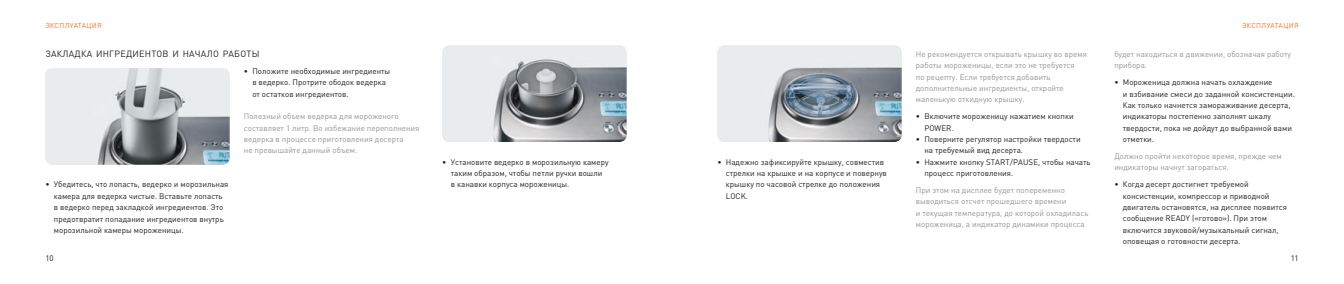
<style>
.page{position:relative;width:1344px;height:284px;background:#fff}
.page>*{position:absolute;margin:0;border:0;box-sizing:border-box;transform-origin:0 0}
.t1{font:9px "DIN Pro";letter-spacing:.025em;color:#231f20}
.t2{font:8px/11.3px "DIN Pro";color:#231f20}
.t3{font:8px/11.3px "DIN Pro";color:#939598}
.t4{font:7px "DIN Pro";color:#f36e21}
</style>
<div class="page">
<img style="left:45px;top:68px;width:185px;height:96px">
<img style="left:442px;top:45px;width:184px;height:97px">
<img style="left:717px;top:45px;width:184px;height:97px">
<p class="t4" style="left:45px;top:21px;width:11px">Эксплуатация</p>
<p class="t4" style="left:1242px;top:21px;width:11px">Эксплуатация</p>
<p class="t1" style="left:45px;top:47px;width:216px">ЗАКЛАДКА ИНГРЕДИЕНТОВ И НАЧАЛО РАБОТЫ</p>
<p class="t3" style="left:1114px;top:48px;width:178px">будет находиться в движении, обозначая работу прибора.</p>
<p class="t2" style="left:1123px;top:76px;width:174px;text-indent:-9px">• Мороженица должна начать охлаждение<br>и взбивание смеси до заданной консистенции.<br>Как только начнется замораживание десерта, индикаторы постепенно заполнят шкалу твердости, пока не дойдут до выбранной вами отметки.</p>
<p class="t3" style="left:1114px;top:150px;width:169px">Должно пройти некоторое время, прежде чем индикаторы начнут загораться.</p>
<p class="t2" style="left:1123px;top:178px;width:166px;text-indent:-9px">• Когда десерт достигнет требуемой консистенции, компрессор и приводной двигатель остановятся, на дисплее появится сообщение READY («готово»). При этом включится звуковой/музыкальный сигнал, оповещая о готовности десерта.</p>
<p class="t3" style="left:916px;top:48px;width:173px">Не рекомендуется открывать крышку во время работы мороженицы, если это не требуется<br>по рецепту. Если требуется добавить дополнительные ингредиенты, откройте маленькую откидную крышку.</p>
<p class="t2" style="left:924px;top:110px;width:151px;text-indent:-9px">• Включите мороженицу нажатием кнопки<br>POWER.</p>
<p class="t2" style="left:924px;top:133px;width:158px;text-indent:-9px">• Поверните регулятор настройки твердости на требуемый вид десерта.</p>
<p class="t2" style="left:924px;top:156px;width:168px;text-indent:-9px">• Нажмите кнопку START/PAUSE, чтобы начать процесс приготовления.</p>
<p class="t3" style="left:916px;top:184px;width:174px">При этом на дисплее будет попеременно выводиться отсчет прошедшего времени<br>и текущая температура, до которой охладилась мороженица, а индикатор динамики процесса</p>
<p class="t2" style="left:252px;top:65px;width:139px;text-indent:-9px">• Положите необходимые ингредиенты в ведерко. Протрите ободок ведерка от остатков ингредиентов.</p>
<p class="t3" style="left:244px;top:110px;width:177px">Полезный объем ведерка для мороженого составляет 1 литр. Во избежание переполнения ведерка в процессе приготовления десерта<br>не превышайте данный объем.</p>
<p class="t2" style="left:451px;top:156px;width:159px;text-indent:-9px">• Установите ведерко в морозильную камеру таким образом, чтобы петли ручки вошли в канавки корпуса мороженицы.</p>
<p class="t2" style="left:726px;top:156px;width:163px;text-indent:-9px">• Надежно зафиксируйте крышку, совместив стрелки на крышке и на корпусе и повернув крышку по часовой стрелке до положения<br>LOCK.</p>
<p class="t2" style="left:54px;top:178px;width:176px;text-indent:-9px">• Убедитесь, что лопасть, ведерко и морозильная камера для ведерка чистые. Вставьте лопасть в ведерко перед закладкой ингредиентов. Это предотвратит попадание ингредиентов внутрь морозильной камеры мороженицы.</p>
<p class="t2" style="left:45px;top:252px;width:10px">10</p>
<p class="t2" style="left:1290px;top:252px;width:9px">11</p>
</div>
